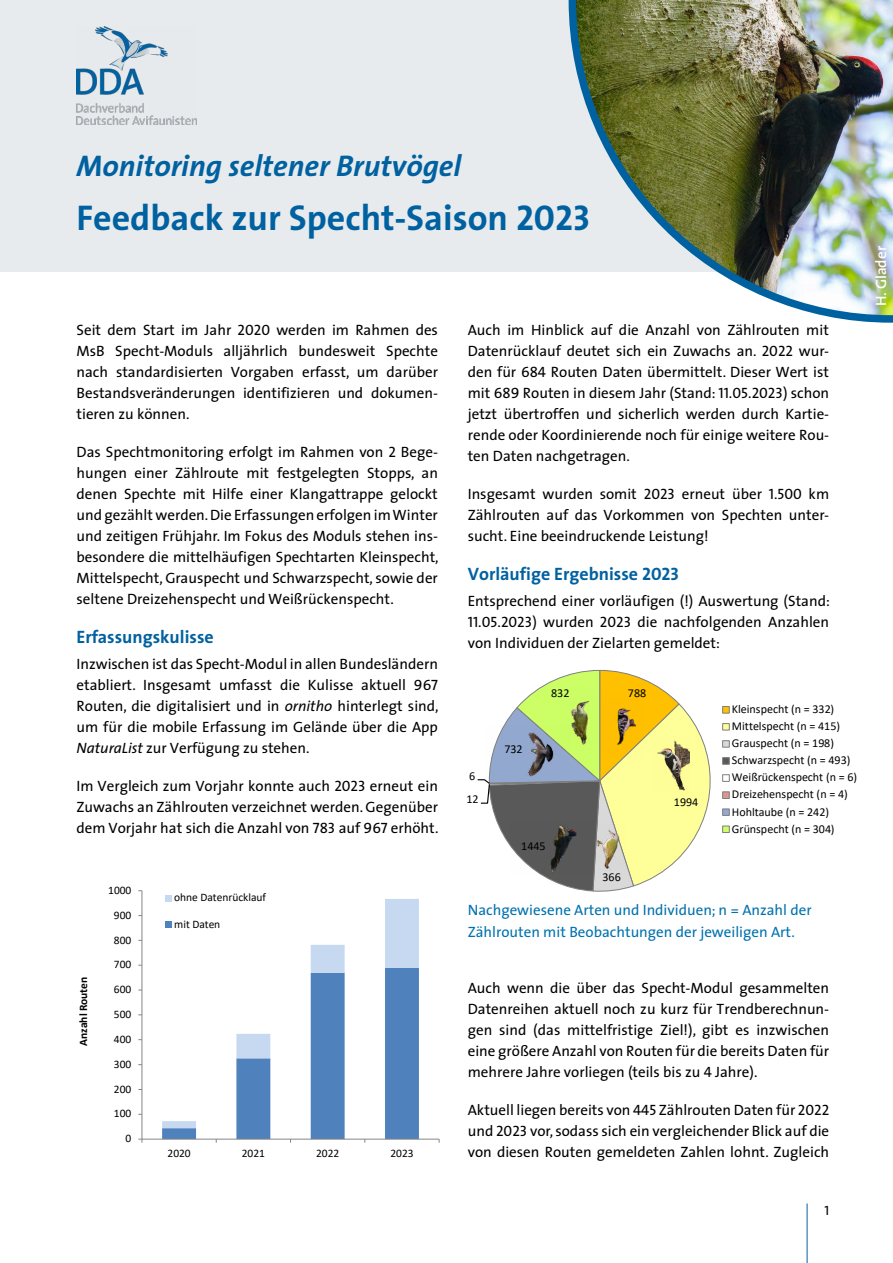
<style>
.page{position:relative;width:893px;height:1263px;background:#fff}
.page>*{position:absolute;margin:0;border:0;box-sizing:border-box;transform-origin:0 0}
.t1{font:700 36px "DDA Sans";color:#0061a1}
.t2{font:italic 700 30px "DDA Sans";color:#0061a1}
.t3{font:700 18px "DDA Sans";color:#0061a1}
.t4{font:500 15px/21px "DDA Sans";color:#000;text-align:justify}
.t5{font:500 15px/21px "DDA Sans";color:#0072af}
.t6{font:600 15px "DDA Sans";color:#fff}
.t7{font:500 13.5px "DDA Sans";color:#000}
.t8{font:12px/17.1px "Calibri";letter-spacing:-.005em;color:#000}
.t9{font:11.4px "Calibri";color:#000}
.t10{font:700 11.4px "Calibri";color:#000}
.s1{font-style:italic}
</style>
<div class="page">
<hr style="left:807px;top:1203px;width:1px;height:60px;background:#0061a1">
<div style="left:0;top:0;width:893px;height:272px;background:#e3e7e9"></div>
<img style="left:568px;top:0;width:325px;height:323px">
<img style="left:77px;top:26px;width:120px;height:98px">
<svg style="left:477px;top:670px;width:234px;height:222px"></svg>
<div style="left:722px;top:706px;width:8px;height:7px;background:#ffc000;border:1px solid #7f7f7f"></div>
<div style="left:722px;top:723px;width:8px;height:7px;background:#ff9;border:1px solid #7f7f7f"></div>
<div style="left:722px;top:740px;width:8px;height:7px;background:#d9d9d9;border:1px solid #7f7f7f"></div>
<div style="left:722px;top:757px;width:8px;height:8px;background:#595959;border:1px solid #7f7f7f"></div>
<div style="left:722px;top:774px;width:8px;height:8px;background:#fff;border:1px solid #7f7f7f"></div>
<div style="left:722px;top:791px;width:8px;height:8px;background:#d99694;border:1px solid #7f7f7f"></div>
<div style="left:722px;top:808px;width:8px;height:8px;background:#93a9cf;border:1px solid #7f7f7f"></div>
<div style="left:722px;top:826px;width:8px;height:7px;background:#cf6;border:1px solid #7f7f7f"></div>
<img style="left:651px;top:736px;width:38px;height:57px">
<img style="left:486px;top:726px;width:84px;height:56px">
<img style="left:510px;top:819px;width:83px;height:56px">
<img style="left:596px;top:825px;width:30px;height:45px">
<img style="left:562px;top:690px;width:40px;height:61px">
<img style="left:604px;top:698px;width:39px;height:60px">
<svg style="left:165px;top:899px;width:254px;height:69px"></svg>
<hr style="left:142px;top:891px;width:1px;height:248px;background:#868686">
<hr style="left:142px;top:1139px;width:297px;height:1px;background:#868686">
<svg style="left:162px;top:968px;width:257px;height:175px"></svg>
<div style="left:165px;top:895px;width:7px;height:6px;background:#c6d9f1"></div>
<div style="left:165px;top:921px;width:7px;height:7px;background:#4f81bd"></div>
<h2 class="t2" style="left:77px;top:141px;width:386px">Monitoring seltener Brutvögel</h2>
<h1 class="t1" style="left:77px;top:188px;width:515px">Feedback zur Specht-Saison 2023</h1>
<p class="t4" style="left:77px;top:319px;width:363px">Seit dem Start im Jahr 2020 werden im Rahmen des MsB Specht-Moduls alljährlich bundesweit Spechte nach standardisierten Vorgaben erfasst, um darüber Bestandsveränderungen identifizieren und dokumen&shy;tieren zu können.</p>
<p class="t4" style="left:77px;top:441px;width:364px">Das Spechtmonitoring erfolgt im Rahmen von 2 Bege&shy;hungen einer Zählroute mit festgelegten Stopps, an denen Spechte mit Hilfe einer Klangattrappe gelockt und gezählt werden. Die Erfassungen erfolgen im Winter und zeitigen Frühjahr. Im Fokus des Moduls stehen ins&shy;besondere die mittelhäufigen Spechtarten Kleinspecht, Mittelspecht, Grauspecht und Schwarzspecht, sowie der seltene Dreizehenspecht und Weißrückenspecht.</p>
<p class="t3" style="left:77px;top:622px;width:139px">Erfassungskulisse</p>
<p class="t4" style="left:77px;top:653px;width:364px">Inzwischen ist das Specht-Modul in allen Bundesländern etabliert. Insgesamt umfasst die Kulisse aktuell 967<br>Routen, die digitalisiert und in <span class="s1">ornitho</span> hinterlegt sind, um für die mobile Erfassung im Gelände über die App <span class="s1">NaturaList</span> zur Verfügung zu stehen.</p>
<p class="t4" style="left:77px;top:775px;width:364px">Im Vergleich zum Vorjahr konnte auch 2023 erneut ein Zuwachs an Zählrouten verzeichnet werden. Gegenüber dem Vorjahr hat sich die Anzahl von 783 auf 967 erhöht.</p>
<p class="t10" style="left:75px;top:1046px;width:71px;rotate:-90deg">Anzahl Routen</p>
<p class="t9" style="left:108px;top:882px;width:25px">1000</p>
<p class="t9" style="left:114px;top:907px;width:19px">900</p>
<p class="t9" style="left:114px;top:932px;width:19px">800</p>
<p class="t9" style="left:114px;top:957px;width:19px">700</p>
<p class="t9" style="left:114px;top:981px;width:19px">600</p>
<p class="t9" style="left:114px;top:1006px;width:19px">500</p>
<p class="t9" style="left:114px;top:1031px;width:19px">400</p>
<p class="t9" style="left:114px;top:1056px;width:19px">300</p>
<p class="t9" style="left:114px;top:1081px;width:19px">200</p>
<p class="t9" style="left:114px;top:1106px;width:19px">100</p>
<p class="t9" style="left:126px;top:1130px;width:7px">0</p>
<p class="t9" style="left:174px;top:889px;width:93px">ohne Datenrücklauf</p>
<p class="t9" style="left:174px;top:916px;width:48px">mit Daten</p>
<p class="t9" style="left:168px;top:1145px;width:25px">2020</p>
<p class="t9" style="left:242px;top:1145px;width:25px">2021</p>
<p class="t9" style="left:316px;top:1145px;width:25px">2022</p>
<p class="t9" style="left:390px;top:1145px;width:25px">2023</p>
<p class="t4" style="left:468px;top:319px;width:363px">Auch im Hinblick auf die Anzahl von Zählrouten mit Datenrücklauf deutet sich ein Zuwachs an. 2022 wur&shy;den für 684 Routen Daten übermittelt. Dieser Wert ist mit 689 Routen in diesem Jahr (Stand: 11.05.2023) schon jetzt übertroffen und sicherlich werden durch Kartie&shy;rende oder Koordinierende noch für einige weitere Rou&shy;ten Daten nachgetragen.</p>
<p class="t4" style="left:468px;top:483px;width:363px">Insgesamt wurden somit 2023 erneut über 1.500 km Zählrouten auf das Vorkommen von Spechten unter&shy;sucht. Eine beeindruckende Leistung!</p>
<p class="t3" style="left:468px;top:559px;width:213px">Vorläufige Ergebnisse 2023</p>
<p class="t4" style="left:468px;top:590px;width:364px">Entsprechend einer vorläufigen (!) Auswertung (Stand:<br>11.05.2023) wurden 2023 die nachfolgenden Anzahlen von Individuen der Zielarten gemeldet:</p>
<p class="t8" style="left:469px;top:767px;width:8px">6</p>
<p class="t8" style="left:466px;top:790px;width:14px">12</p>
<p class="t8" style="left:504px;top:740px;width:20px">732</p>
<p class="t8" style="left:551px;top:685px;width:20px">832</p>
<p class="t8" style="left:521px;top:837px;width:26px">1445</p>
<p class="t8" style="left:628px;top:684px;width:20px">788</p>
<p class="t8" style="left:602px;top:868px;width:20px">366</p>
<p class="t8" style="left:674px;top:794px;width:26px">1994</p>
<p class="t8" style="left:732px;top:700px;width:127px">Kleinspecht (n = 332)<br>Mittelspecht (n = 415)<br>Grauspecht (n = 198)<br>Schwarzspecht (n = 493)<br>Weißrückenspecht (n = 6)<br>Dreizehenspecht (n = 4)<br>Hohltaube (n = 242)<br>Grünspecht (n = 304)</p>
<p class="t5" style="left:468px;top:899px;width:345px">Nachgewiesene Arten und Individuen; n = Anzahl der<br>Zählrouten mit Beobachtungen der jeweiligen Art.</p>
<p class="t4" style="left:468px;top:977px;width:363px">Auch wenn die über das Specht-Modul gesammelten Datenreihen aktuell noch zu kurz für Trendberechnun&shy;gen sind (das mittelfristige Ziel!), gibt es inzwischen eine größere Anzahl von Routen für die bereits Daten für mehrere Jahre vorliegen (teils bis zu 4 Jahre).</p>
<p class="t4" style="left:468px;top:1099px;width:363px">Aktuell liegen bereits von 445 Zählrouten Daten für 2022 und 2023 vor, sodass sich ein vergleichender Blick auf die von diesen Routen gemeldeten Zahlen lohnt. Zugleich</p>
<p class="t7" style="left:824px;top:1199px;width:6px">1</p>
<p class="t6" style="left:868px;top:306px;width:62px;rotate:-90deg">H. Glader</p>
</div>
